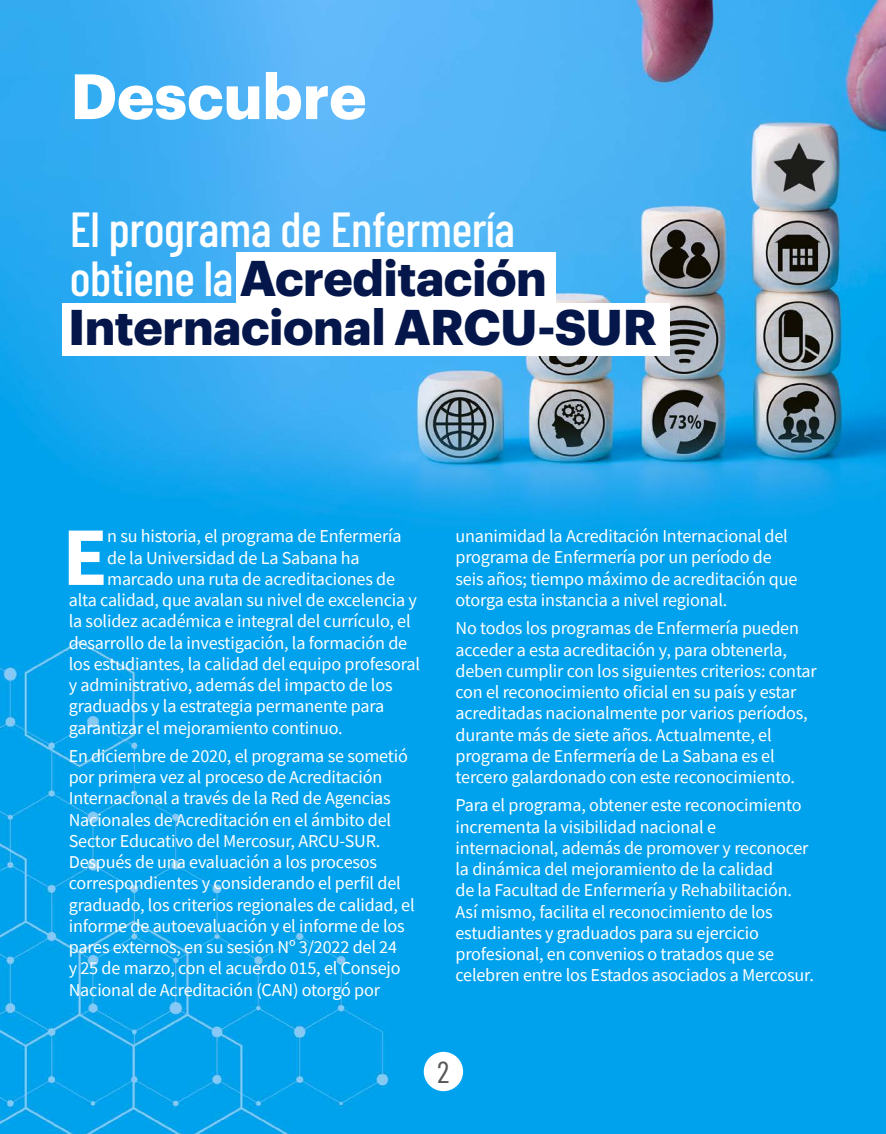
<style>
.page{position:relative;width:886px;height:1134px;background:#fff}
.page>*{position:absolute;margin:0;border:0;box-sizing:border-box;transform-origin:0 0}
.t1{font:700 83.25px "Source Sans Pro";color:#fff}
.t2{font:700 62.5px "Graphik";color:#fff}
.t3{font:700 49.12px/49.1px "Graphik";letter-spacing:-.01em;color:#04164a}
.t4{font:500 49.12px "Barlow Condensed";letter-spacing:-.01em;color:#fff}
.t5{font:30.75px "Barlow Condensed";color:#575756}
.t6{font:18.12px/21.2px "Source Sans Pro";letter-spacing:-.01em;color:#fff}
.s1{font-family:"Barlow Condensed";font-weight:500;color:#fff}
</style>
<div class="page">
<img style="left:0;top:0;width:886px;height:1134px">
<div style="left:424px;top:1052px;width:39px;height:39px;background:#fff;border-radius:50%"></div>
<div style="left:62px;top:303px;width:608px;height:52px;background:#fff"></div>
<div style="left:236px;top:252px;width:320px;height:52px;background:#fff"></div>
<h2 class="t2" style="left:71px;top:48px;width:297px">Descubre</h2>
<h3 class="t4" style="left:70px;top:194px;width:447px">El programa de Enfermería</h3>
<h3 class="t3" style="left:68px;top:249px;width:590px"><span class="s1">obtiene la</span> Acreditación<br>Internacional ARCU-SUR</h3>
<h1 class="t1" style="left:62px;top:501px;width:47px">E</h1>
<p class="t6" style="left:107px;top:526px;width:296px">n su historia, el programa de Enfermería</p>
<p class="t6" style="left:107px;top:547px;width:254px">de la Universidad de La Sabana ha</p>
<p class="t6" style="left:107px;top:568px;width:289px">marcado una ruta de acreditaciones de</p>
<p class="t6" style="left:69px;top:589px;width:350px">alta calidad, que avalan su nivel de excelencia y</p>
<p class="t6" style="left:69px;top:611px;width:343px">la solidez académica e integral del currículo, el</p>
<p class="t6" style="left:69px;top:632px;width:340px">desarrollo de la investigación, la formación de</p>
<p class="t6" style="left:69px;top:653px;width:353px">los estudiantes, la calidad del equipo profesoral</p>
<p class="t6" style="left:69px;top:674px;width:325px">y administrativo, además del impacto de los</p>
<p class="t6" style="left:69px;top:696px;width:317px">graduados y la estrategia permanente para</p>
<p class="t6" style="left:69px;top:717px;width:275px">garantizar el mejoramiento continuo.</p>
<p class="t6" style="left:69px;top:745px;width:347px">En diciembre de 2020, el programa se sometió por primera vez al proceso de Acreditación Internacional a través de la Red de Agencias Nacionales de Acreditación en el ámbito del Sector Educativo del Mercosur, ARCU-SUR.<br>Después de una evaluación a los procesos correspondientes y considerando el perfil del graduado, los criterios regionales de calidad, el informe de autoevaluación y el informe de los pares externos, en su sesión Nº 3/2022 del 24<br>y 25 de marzo, con el acuerdo 015, el Consejo Nacional de Acreditación (CAN) otorgó por</p>
<p class="t6" style="left:455px;top:525px;width:343px">unanimidad la Acreditación Internacional del programa de Enfermería por un período de seis años; tiempo máximo de acreditación que otorga esta instancia a nivel regional.</p>
<p class="t6" style="left:455px;top:617px;width:363px">No todos los programas de Enfermería pueden acceder a esta acreditación y, para obtenerla, deben cumplir con los siguientes criterios: contar con el reconocimiento oficial en su país y estar acreditadas nacionalmente por varios períodos, durante más de siete años. Actualmente, el programa de Enfermería de La Sabana es el tercero galardonado con este reconocimiento.</p>
<p class="t6" style="left:455px;top:795px;width:360px">Para el programa, obtener este reconocimiento incrementa la visibilidad nacional e internacional, además de promover y reconocer la dinámica del mejoramiento de la calidad<br>de la Facultad de Enfermería y Rehabilitación.<br>Así mismo, facilita el reconocimiento de los estudiantes y graduados para su ejercicio profesional, en convenios o tratados que se celebren entre los Estados asociados a Mercosur.</p>
<h3 class="t5" style="left:437px;top:1050px;width:14px">2</h3>
</div>
